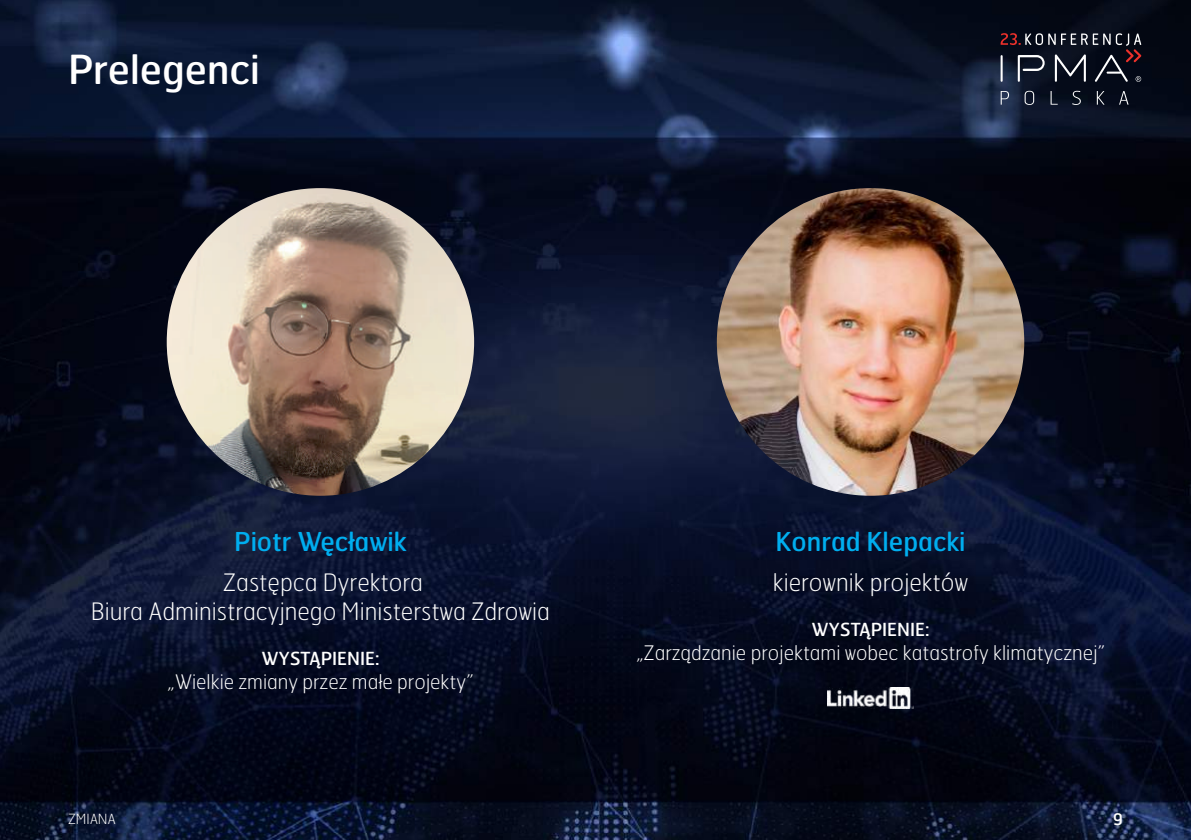
<style>
.page{position:relative;width:1191px;height:840px;background:#fff}
.page>*{position:absolute;margin:0;border:0;box-sizing:border-box;transform-origin:0 0}
.t1{font:40px "Hermes Pl";color:#fff}
.t2{font:26px "Hermes Pl";color:#00aeef}
.t3{font:100 24px/28.8px "Hermes Pl";color:#fff;text-align:center}
.t4{font:100 20px "Hermes Pl";color:#fff}
.t5{font:18px "Hermes Pl";color:#fff}
.t6{font:16px "Hermes Pl";color:#fff}
.t7{font:100 14px "Hermes Pl";color:#fff}
</style>
<div class="page">
<img style="left:0;top:0;width:1191px;height:839px">
<svg style="left:1000px;top:91px;width:9px;height:14px"></svg>
<svg style="left:1024px;top:91px;width:10px;height:14px"></svg>
<svg style="left:1050px;top:91px;width:7px;height:14px"></svg>
<svg style="left:1072px;top:91px;width:8px;height:14px"></svg>
<svg style="left:1096px;top:91px;width:8px;height:14px"></svg>
<svg style="left:1119px;top:91px;width:9px;height:14px"></svg>
<svg style="left:1000px;top:33px;width:141px;height:49px;background:#2e2f3c"></svg>
<img style="left:167px;top:188px;width:307px;height:307px;border-radius:154px">
<img style="left:717px;top:188px;width:307px;height:307px;border-radius:154px">
<img style="left:827px;top:687px;width:86px;height:21px">
<h1 class="t1" style="left:68px;top:44px;width:193px">Prelegenci</h1>
<h2 class="t2" style="left:234px;top:524px;width:174px">Piotr Węcławik</h2>
<p class="t3" style="left:91px;top:567px;width:460px">Zastępca Dyrektora<br>Biura Administracyjnego Ministerstwa Zdrowia</p>
<p class="t5" style="left:261px;top:646px;width:119px">WYSTĄPIENIE:</p>
<p class="t4" style="left:167px;top:668px;width:308px">„Wielkie zmiany przez małe projekty”</p>
<h2 class="t2" style="left:775px;top:524px;width:191px">Konrad Klepacki</h2>
<p class="t3" style="left:773px;top:567px;width:197px">kierownik projektów</p>
<p class="t5" style="left:811px;top:617px;width:119px">WYSTĄPIENIE:</p>
<p class="t4" style="left:636px;top:639px;width:470px">„Zarządzanie projektami wobec katastrofy klimatycznej”</p>
<p class="t7" style="left:68px;top:810px;width:49px">ZMIANA</p>
<p class="t6" style="left:1113px;top:808px;width:11px">9</p>
</div>
